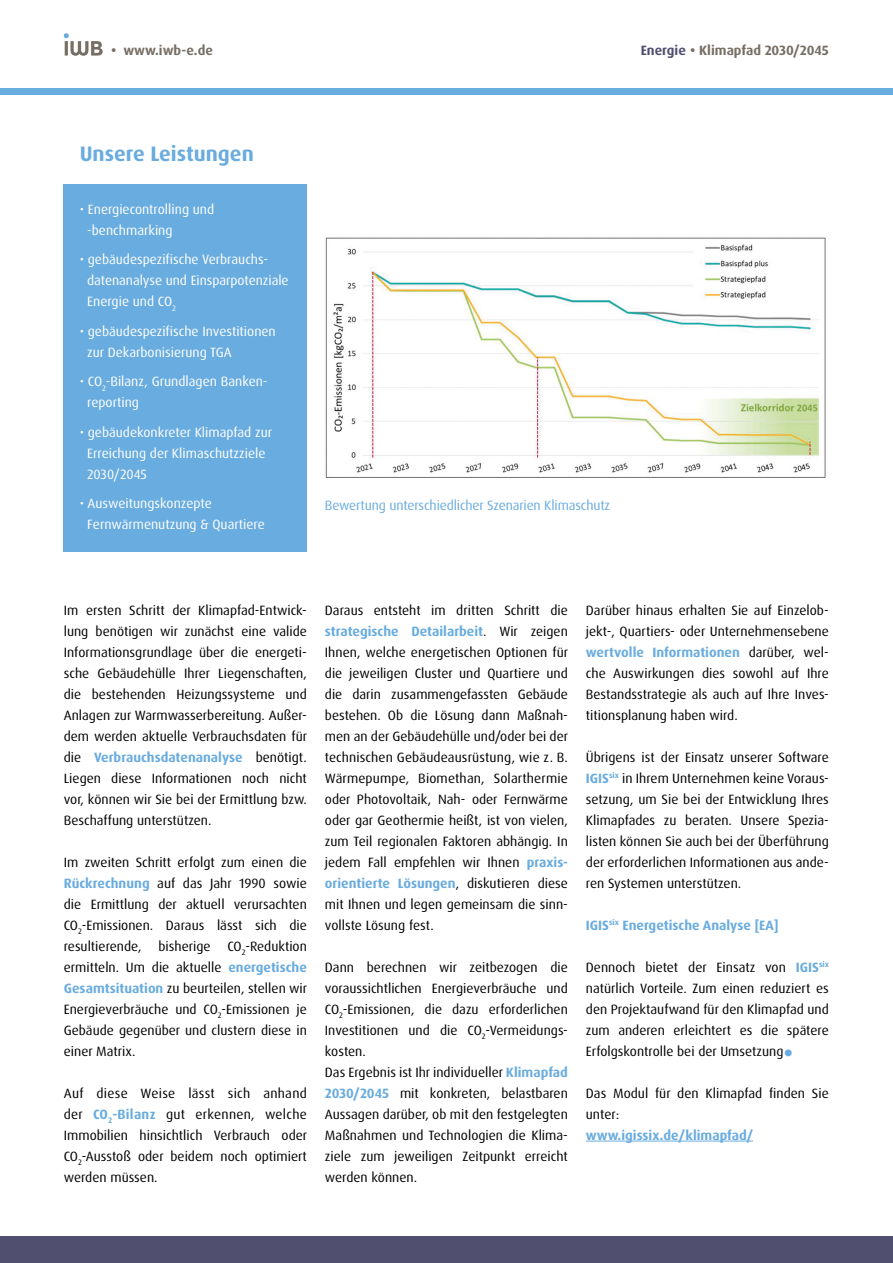
<style>
.page{position:relative;width:893px;height:1263px;background:#fff}
.page>*{position:absolute;margin:0;border:0;box-sizing:border-box;transform-origin:0 0}
.t1{font:800 33px "Dax OT";color:#69acdf}
.t2{font:700 21px "Dax OT";color:#69acdf}
.t3{font:13.5px/21px "Dax OT";color:#000;text-align:justify}
.t4{font:13.5px/21px "Dax OT";color:#fff}
.t5{font:700 13.5px "Dax OT";color:#69acdf}
.t6{font:700 13.5px "Dax OT";color:#776e64}
.t7{font:13.5px "Dax OT";letter-spacing:-.01em;color:#69acdf}
.s1{font-size:16.5px;color:#fff}
.s2{color:#514f70}
.s3{font-weight:700;color:#69acdf}
</style>
<div class="page">
<div style="left:0;top:88px;width:893px;height:6px;background:#69acdf"></div>
<div style="left:0;top:1236px;width:893px;height:27px;background:#514f70"></div>
<div style="left:64px;top:184px;width:243px;height:368px;background:#69acdf"></div>
<svg style="left:64px;top:33px;width:39px;height:23px"></svg>
<hr style="left:586px;top:1141px;width:167px;height:1px;background:#69acdf">
<img style="left:325px;top:237px;width:501px;height:241px">
<p class="t6" style="left:64px;top:42px;width:151px"><span class="s1">IGIS</span><sup>six</sup> • www.iwb-e.de</p>
<p class="t6" style="left:641px;top:42px;width:190px"><span class="s2">Energie</span> • Klimapfad 2030/2045</p>
<h2 class="t2" style="left:80px;top:140px;width:176px">Unsere Leistungen</h2>
<p class="t4" style="left:87px;top:198px;width:129px;text-indent:-8px">• Energiecontrolling und -benchmarking</p>
<p class="t4" style="left:87px;top:249px;width:203px;text-indent:-8px">• gebäudespezifische Verbrauchs&shy;datenanalyse und Einsparpotenziale<br>Energie und CO<sub>2</sub></p>
<p class="t4" style="left:87px;top:320px;width:190px;text-indent:-8px">• gebäudespezifische Investitionen zur Dekarbonisierung TGA</p>
<p class="t4" style="left:87px;top:371px;width:182px;text-indent:-7px">• CO<sub>2</sub>-Bilanz, Grundlagen Banken&shy;reporting</p>
<p class="t4" style="left:87px;top:421px;width:186px;text-indent:-8px">• gebäudekonkreter Klimapfad zur<br>Erreichung der Klimaschutzziele<br>2030/2045</p>
<p class="t4" style="left:87px;top:493px;width:179px;text-indent:-8px">• Ausweitungskonzepte<br>Fernwärmenutzung &amp; Quartiere</p>
<p class="t7" style="left:325px;top:496px;width:287px">Bewertung unterschiedlicher Szenarien Klimaschutz</p>
<p class="t3" style="left:64px;top:600px;width:245px">Im ersten Schritt der Klimapfad-Entwick&shy;lung benötigen wir zunächst eine valide Informationsgrundlage über die energeti&shy;sche Gebäudehülle Ihrer Liegenschaften, die bestehenden Heizungssysteme und Anlagen zur Warmwasserbereitung. Außer&shy;dem werden aktuelle Verbrauchsdaten für die <span class="s3">Verbrauchsdatenanalyse</span> benötigt.<br>Liegen diese Informationen noch nicht vor, können wir Sie bei der Ermittlung bzw.<br>Beschaffung unterstützen.</p>
<p class="t3" style="left:64px;top:852px;width:245px">Im zweiten Schritt erfolgt zum einen die <span class="s3">Rückrechnung</span> auf das Jahr 1990 sowie die Ermittlung der aktuell verursachten CO<sub>2</sub>-Emissionen. Daraus lässt sich die resultierende, bisherige CO<sub>2</sub>-Reduktion ermitteln. Um die aktuelle <span class="s3">energetische Gesamtsituation</span> zu beurteilen, stellen wir Energieverbräuche und CO<sub>2</sub>-Emissionen je Gebäude gegenüber und clustern diese in einer Matrix.</p>
<p class="t3" style="left:64px;top:1083px;width:245px">Auf diese Weise lässt sich anhand der <span class="s3">CO</span><sub>2</sub><span class="s3">-Bilanz</span> gut erkennen, welche Immobilien hinsichtlich Verbrauch oder CO<sub>2</sub>-Ausstoß oder beidem noch optimiert werden müssen.</p>
<p class="t3" style="left:325px;top:600px;width:245px">Daraus entsteht im dritten Schritt die <span class="s3">strategische Detailarbeit</span>. Wir zeigen Ihnen, welche energetischen Optionen für die jeweiligen Cluster und Quartiere und die darin zusammengefassten Gebäude bestehen. Ob die Lösung dann Maßnah&shy;men an der Gebäudehülle und/oder bei der technischen Gebäudeausrüstung, wie z. B.<br>Wärmepumpe, Biomethan, Solarthermie oder Photovoltaik, Nah- oder Fernwärme oder gar Geothermie heißt, ist von vielen, zum Teil regionalen Faktoren abhängig. In jedem Fall empfehlen wir Ihnen <span class="s3">praxis&shy;orientierte Lösungen</span>, diskutieren diese mit Ihnen und legen gemeinsam die sinn&shy;vollste Lösung fest.</p>
<p class="t3" style="left:325px;top:957px;width:244px;text-align:left">Dann berechnen wir zeitbezogen die voraussichtlichen Energieverbräuche und CO<sub>2</sub>-Emissionen, die dazu erforderlichen Investitionen und die CO<sub>2</sub>-Vermeidungs&shy;kosten.<br>Das Ergebnis ist Ihr individueller <span class="s3">Klimapfad 2030/2045</span> mit konkreten, belastbaren Aussagen darüber, ob mit den festgelegten Maßnahmen und Technologien die Klima&shy;ziele zum jeweiligen Zeitpunkt erreicht werden können.</p>
<p class="t3" style="left:586px;top:600px;width:244px">Darüber hinaus erhalten Sie auf Einzelob&shy;jekt-, Quartiers- oder Unternehmensebene <span class="s3">wertvolle Informationen</span> darüber, wel&shy;che Auswirkungen dies sowohl auf Ihre Bestandsstrategie als auch auf Ihre Inves&shy;titionsplanung haben wird.</p>
<p class="t3" style="left:586px;top:747px;width:244px">Übrigens ist der Einsatz unserer Software <span class="s3">IGIS</span><sup>six</sup> in Ihrem Unternehmen keine Voraus&shy;setzung, um Sie bei der Entwicklung Ihres Klimapfades zu beraten. Unsere Spezia&shy;listen können Sie auch bei der Überführung der erforderlichen Informationen aus ande&shy;ren Systemen unterstützen.</p>
<p class="t5" style="left:586px;top:916px;width:194px">IGIS<sup>six</sup> Energetische Analyse [EA]</p>
<p class="t3" style="left:586px;top:957px;width:244px">Dennoch bietet der Einsatz von <span class="s3">IGIS</span><sup>six </sup>natürlich Vorteile. Zum einen reduziert es den Projektaufwand für den Klimapfad und zum anderen erleichtert es die spätere Erfolgskontrolle bei der Umsetzung</p>
<h1 class="t1" style="left:783px;top:1023px;width:11px">.</h1>
<p class="t3" style="left:586px;top:1083px;width:244px">Das Modul für den Klimapfad finden Sie unter:</p>
<p class="t5" style="left:586px;top:1126px;width:169px">www.igissix.de/klimapfad/</p>
</div>
